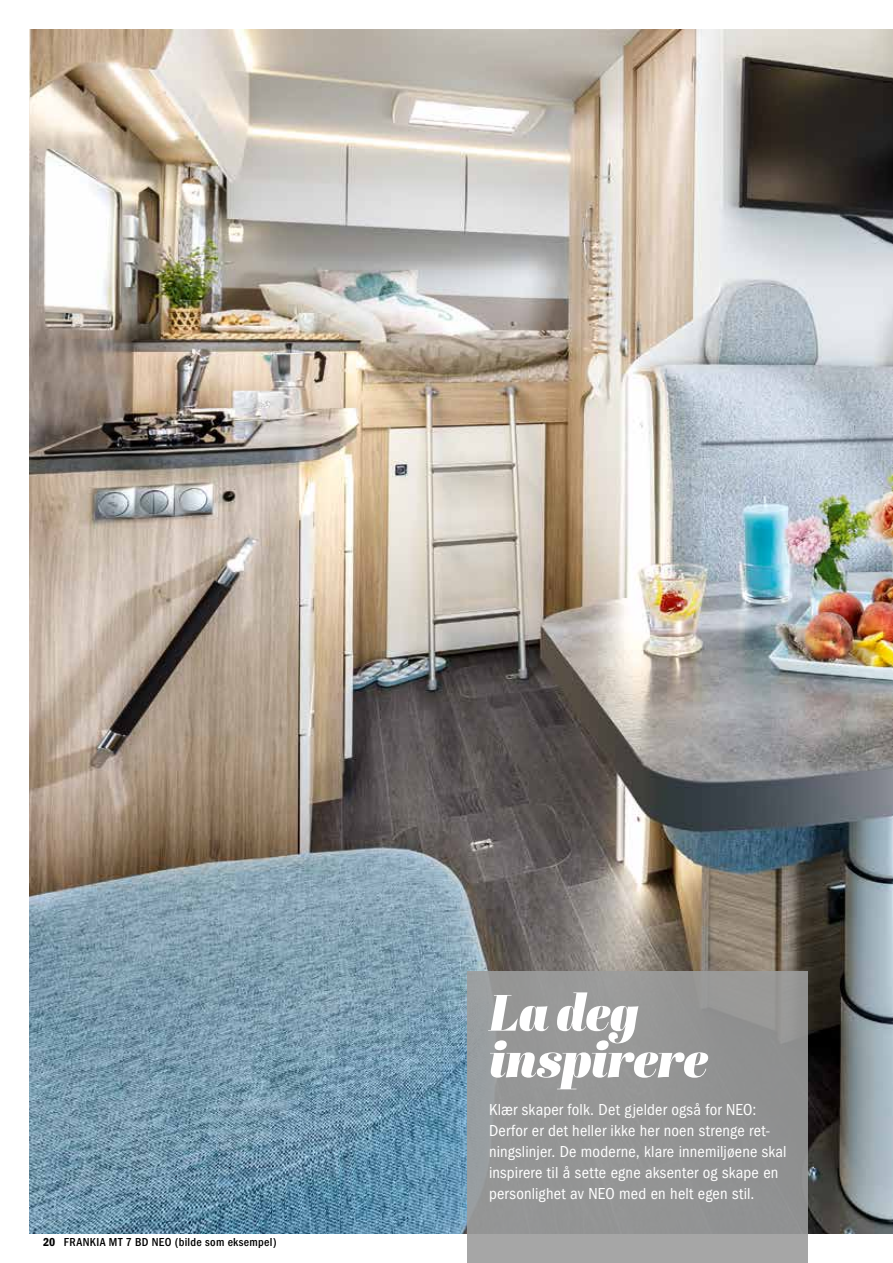
<style>
.page{position:relative;width:893px;height:1263px;background:#fff}
.page>*{position:absolute;margin:0;border:0;box-sizing:border-box;transform-origin:0 0}
.t1{font:italic 51px/46.5px "Abril Display Bl";letter-spacing:-.01em;color:#fff}
.t2{font:condensed 16.5px/21px "Franklin Gothic";letter-spacing:.01em;color:#fff}
.t3{font:500 condensed 12px "Franklin Gothic";letter-spacing:.03em;color:#000}
.s1{font-weight:600}
</style>
<div class="page">
<img style="left:30px;top:30px;width:863px;height:1203px">
<svg style="left:468px;top:971px;width:340px;height:292px;fill:#959595"></svg>
<p class="t3" style="left:43px;top:1236px;width:235px"><span class="s1">20</span> FRANKIA MT 7 BD NEO (bilde som eksempel)</p>
<h1 class="t1" style="left:489px;top:990px;width:220px">La deg inspirere</h1>
<p class="t2" style="left:489px;top:1099px;width:299px">Klær skaper folk. Det gjelder også for NEO:<br>Derfor er det heller ikke her noen strenge ret&shy;ningslinjer. De moderne, klare innemiljøene skal inspirere til å sette egne aksenter og skape en personlighet av NEO med en helt egen stil.</p>
</div>
